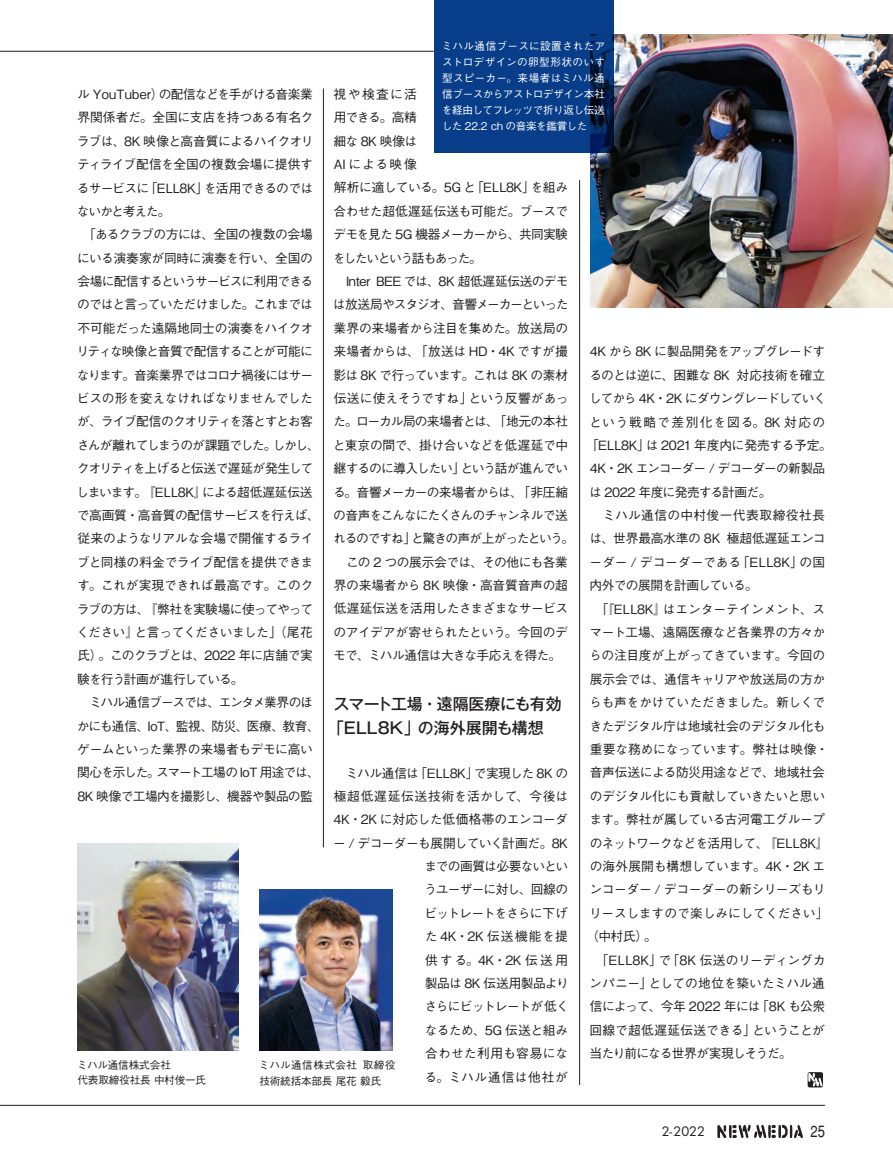
<style>
.page{position:relative;width:893px;height:1170px;background:#fff}
.page>*{position:absolute;margin:0;border:0;box-sizing:border-box;transform-origin:0 0}
.t1{font:500 15.9px/23.4px "Gothic MB101 Pro";color:#231f20}
.t2{font:condensed 15.9px "Helvetica";color:#231f20}
.t3{font:500 12.75px/23.4px "Gothic BBB Pro";letter-spacing:-.04em;color:#231f20}
.t4{font:500 12.75px "Gothic BBB Pro";color:#231f20}
.t5{font:500 12.75px "Gothic BBB Pro";letter-spacing:-.02em;color:#231f20}
.t6{font:500 12.75px "Gothic BBB Pro";letter-spacing:-.01em;color:#231f20}
.t7{font:500 12.75px "Gothic BBB Pro";letter-spacing:-.075em;color:#231f20}
.t8{font:500 12.75px "Gothic BBB Pro";letter-spacing:-.015em;color:#231f20}
.t9{font:500 12.75px "Gothic BBB Pro";letter-spacing:-.065em;color:#231f20}
.t10{font:500 12.75px "Gothic BBB Pro";letter-spacing:-.07em;color:#231f20}
.t11{font:500 12.75px "Gothic BBB Pro";letter-spacing:.08em;color:#231f20}
.t12{font:500 12.75px "Gothic BBB Pro";letter-spacing:.035em;color:#231f20}
.t13{font:500 12.75px "Gothic BBB Pro";letter-spacing:-.06em;color:#231f20}
.t14{font:12.75px "Futura";color:#231f20}
.t15{font:500 10.65px/15.9px "Gothic BBB Pro";letter-spacing:-.045em;color:#fff;text-align:justify}
.t16{font:500 10.65px/15.9px "Gothic BBB Pro";letter-spacing:.005em;color:#231f20}
.t17{font:500 10.65px/15.9px "Gothic BBB Pro";letter-spacing:-.015em;color:#231f20}
</style>
<div class="page">
<hr style="left:323px;top:88px;width:1px;height:759px;background:#231f20">
<hr style="left:579px;top:180px;width:1px;height:904px;background:#231f20">
<hr style="left:0;top:51px;width:434px;height:1px;background:#231f20">
<hr style="left:0;top:1104px;width:825px;height:1px;background:#231f20">
<svg style="left:717px;top:1124px;width:86px;height:13px"></svg>
<img style="left:590px;top:35px;width:303px;height:272px">
<img style="left:78px;top:843px;width:160px;height:207px">
<img style="left:259px;top:889px;width:133px;height:161px">
<svg style="left:808px;top:1071px;width:15px;height:16px"></svg>
<svg style="left:808px;top:1072px;width:14px;height:14px"></svg>
<div style="left:434px;top:0;width:179px;height:153px;background:#083e89"></div>
<p class="t15" style="left:442px;top:37px;width:165px">ミハル通信ブースに設置されたアストロデザインの卵型形状のいす型スピーカー。来場者はミハル通信ブースからアストロデザイン本社を経由してフレッツで折り返し伝送した 22.2 ch の音楽を鑑賞した</p>
<p class="t3" style="left:76px;top:81px;width:245px">ル YouTuber）の配信などを手がける音楽業界関係者だ。全国に支店を持つある有名クラブは、8K 映像と高音質によるハイクオリティライブ配信を全国の複数会場に提供するサービスに「ELL8K」を活用できるのではないかと考えた。<br>　「あるクラブの方には、全国の複数の会場にいる演奏家が同時に演奏を行い、全国の会場に配信するというサービスに利用できるのではと言っていただけました。これまでは不可能だった遠隔地同士の演奏をハイクオリティな映像と音質で配信することが可能になります。音楽業界ではコロナ禍後にはサービスの形を変えなければなりませんでしたが、ライブ配信のクオリティを落とすとお客さんが離れてしまうのが課題でした。しかし、クオリティを上げると伝送で遅延が発生してしまいます。『ELL8K』による超低遅延伝送で高画質・高音質の配信サービスを行えば、従来のようなリアルな会場で開催するライブと同様の料金でライブ配信を提供できます。これが実現できれば最高です。このクラブの方は、『弊社を実験場に使ってやってください』と言ってくださいました」（尾花氏）。このクラブとは、2022 年に店舗で実験を行う計画が進行している。<br>　ミハル通信ブースでは、エンタメ業界のほかにも通信、IoT、監視、防災、医療、教育、ゲームといった業界の来場者もデモに高い関心を示した。スマート工場の IoT 用途では、<br>8K 映像で工場内を撮影し、機器や製品の監</p>
<p class="t3" style="left:333px;top:81px;width:237px">視や検査に活<br>用できる。高精<br>細な 8K 映像は<br>AI による映像<br>解析に適している。5G と「ELL8K」を組み合わせた超低遅延伝送も可能だ。ブースでデモを見た 5G 機器メーカーから、共同実験をしたいという話もあった。</p>
<p class="t3" style="left:333px;top:268px;width:243px;text-indent:13px">Inter BEE では、8K 超低遅延伝送のデモは放送局やスタジオ、音響メーカーといった業界の来場者から注目を集めた。放送局の来場者からは、「放送は HD・4K ですが撮影は 8K で行っています。これは 8K の素材伝送に使えそうですね」という反響があった。ローカル局の来場者とは、「地元の本社と東京の間で、掛け合いなどを低遅延で中継するのに導入したい」という話が進んでいる。音響メーカーの来場者からは、「非圧縮の音声をこんなにたくさんのチャンネルで送れるのですね」と驚きの声が上がったという。　この 2 つの展示会では、その他にも各業界の来場者から 8K 映像・高音質音声の超低遅延伝送を活用したさまざまなサービスのアイデアが寄せられたという。今回のデモで、ミハル通信は大きな手応えを得た。</p>
<p class="t1" style="left:328px;top:690px;width:235px;text-indent:5px">スマート工場・遠隔医療にも有効「ELL8K」の海外展開も構想</p>
<p class="t3" style="left:333px;top:759px;width:237px;text-align:right">　ミハル通信は「ELL8K」で実現した 8K の極超低遅延伝送技術を活かして、今後は<br>4K・2K に対応した低価格帯のエンコーダー / デコーダーも展開していく計画だ。8Kまでの画質は必要ないとい<br>うユーザーに対し、回線の<br>ビットレートをさらに下げ<br>た 4K・2K 伝送機能を提<br>供する。4K・2K 伝送用<br>製品は 8K 伝送用製品より<br>さらにビットレートが低く<br>なるため、5G 伝送と組み<br>合わせた利用も容易にな<br>る。ミハル通信は他社が</p>
<p class="t3" style="left:590px;top:338px;width:237px">4K から 8K に製品開発をアップグレードす</p>
<p class="t3" style="left:589px;top:361px;width:237px">るのとは逆に、困難な 8K 対応技術を確立</p>
<p class="t10" style="left:589px;top:388px;width:239px">してから 4K・2K にダウングレードしていく</p>
<p class="t11" style="left:589px;top:411px;width:238px">という戦略で差別化を図る。8K 対応の</p>
<p class="t3" style="left:586px;top:432px;width:247px">「ELL8K」は 2021 年度内に発売する予定。</p>
<p class="t7" style="left:590px;top:458px;width:237px">4K・2K エンコーダー / デコーダーの新製品</p>
<p class="t3" style="left:589px;top:478px;width:184px">は 2022 年度に発売する計画だ。</p>
<p class="t12" style="left:590px;top:505px;width:237px">　ミハル通信の中村俊一代表取締役社長</p>
<p class="t5" style="left:589px;top:528px;width:238px">は、世界最高水準の 8K 極超低遅延エンコ</p>
<p class="t4" style="left:589px;top:552px;width:237px">ーダー / デコーダーである「ELL8K」の国</p>
<p class="t13" style="left:590px;top:575px;width:170px">内外での展開を計画している。</p>
<p class="t6" style="left:590px;top:598px;width:237px">　「『ELL8K』はエンターテインメント、ス</p>
<p class="t5" style="left:590px;top:622px;width:237px">マート工場、遠隔医療など各業界の方々か</p>
<p class="t3" style="left:589px;top:642px;width:238px">らの注目度が上がってきています。今回の</p>
<p class="t3" style="left:590px;top:665px;width:237px">展示会では、通信キャリアや放送局の方か</p>
<p class="t5" style="left:589px;top:692px;width:238px">らも声をかけていただきました。新しくで</p>
<p class="t3" style="left:589px;top:712px;width:237px">きたデジタル庁は地域社会のデジタル化も</p>
<p class="t8" style="left:590px;top:739px;width:240px">重要な務めになっています。弊社は映像・</p>
<p class="t3" style="left:590px;top:759px;width:237px">音声伝送による防災用途などで、地域社会</p>
<p class="t3" style="left:590px;top:782px;width:237px">のデジタル化にも貢献していきたいと思い</p>
<p class="t3" style="left:589px;top:806px;width:237px">ます。弊社が属している古河電工グループ</p>
<p class="t9" style="left:590px;top:832px;width:241px">のネットワークなどを活用して、『ELL8K』</p>
<p class="t3" style="left:590px;top:852px;width:237px">の海外展開も構想しています。4K・2K エ</p>
<p class="t3" style="left:589px;top:876px;width:238px">ンコーダー / デコーダーの新シリーズもリ</p>
<p class="t8" style="left:589px;top:902px;width:241px">リースしますので楽しみにしてください」</p>
<p class="t3" style="left:586px;top:923px;width:72px">（中村氏）。</p>
<p class="t4" style="left:590px;top:949px;width:237px">　「ELL8K」で「8K 伝送のリーディングカ</p>
<p class="t6" style="left:589px;top:972px;width:237px">ンパニー」としての地位を築いたミハル通</p>
<p class="t3" style="left:590px;top:993px;width:237px">信によって、今年 2022 年には「8K も公衆</p>
<p class="t4" style="left:590px;top:1019px;width:237px">回線で超低遅延伝送できる」ということが</p>
<p class="t7" style="left:590px;top:1043px;width:204px">当たり前になる世界が実現しそうだ。</p>
<p class="t17" style="left:77px;top:1055px;width:131px">ミハル通信株式会社<br>代表取締役社長 中村俊一氏</p>
<p class="t16" style="left:259px;top:1055px;width:138px">ミハル通信株式会社 取締役技術統括本部長 尾花 毅氏</p>
<p class="t14" style="left:662px;top:1122px;width:45px">2-2022</p>
<p class="t2" style="left:810px;top:1121px;width:16px">25</p>
</div>
